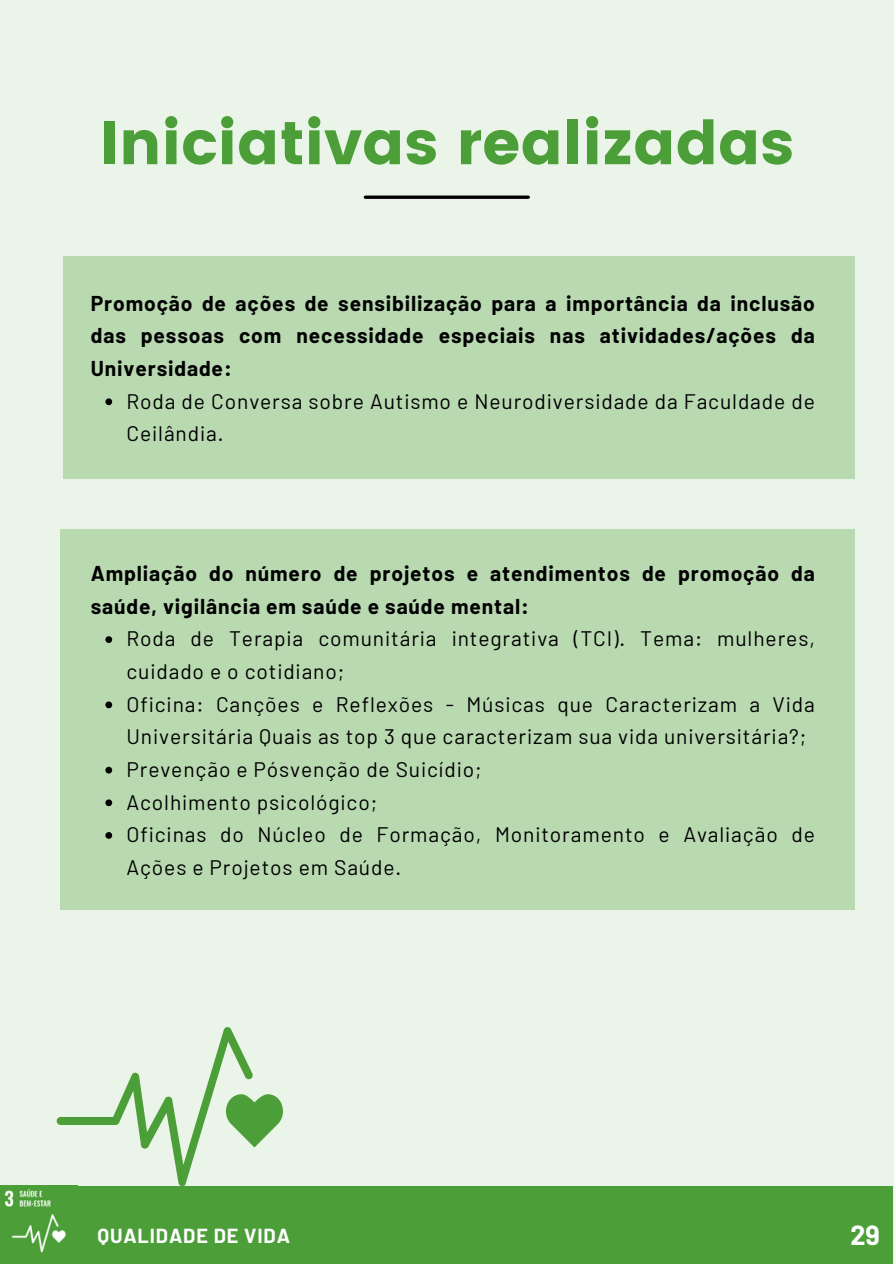
<style>
.page{position:relative;width:894px;height:1264px;background:#fff}
.page>*{position:absolute;margin:0;border:0;box-sizing:border-box;transform-origin:0 0}
.t1{font:60.75px "Poppins";color:#4c9f38}
.t2{font:700 27px "Barlow";color:#fffffe}
.t3{font:21px/32.7px "Barlow";letter-spacing:.04em;color:#000}
.t4{font:700 21px/32.7px "Barlow";letter-spacing:.04em;color:#000}
.t5{font:700 19.8px "Barlow";letter-spacing:.045em;color:#fefefe}
</style>
<div class="page">
<div style="left:0;top:0;width:893px;height:1263px;background:#eaf4e8"></div>
<svg style="left:365px;top:195px;width:163px;height:4px"></svg>
<div style="left:0;top:1185px;width:892px;height:78px;background:#4c9f38"></div>
<div style="left:63px;top:256px;width:791px;height:223px;background:#b9d9b1"></div>
<img style="left:4px;top:1188px;width:62px;height:65px">
<svg style="left:57px;top:1027px;width:226px;height:159px"></svg>
<div style="left:60px;top:529px;width:794px;height:380px;background:#b9d9b1"></div>
<svg style="left:105px;top:636px;width:7px;height:7px"></svg>
<svg style="left:105px;top:701px;width:7px;height:7px"></svg>
<svg style="left:105px;top:766px;width:7px;height:7px"></svg>
<svg style="left:105px;top:799px;width:7px;height:7px"></svg>
<svg style="left:105px;top:832px;width:7px;height:6px"></svg>
<svg style="left:105px;top:398px;width:7px;height:7px"></svg>
<p class="t1" style="left:99px;top:108px;width:695px">Iniciativas realizadas</p>
<p class="t4" style="left:91px;top:286px;width:725px;text-align:justify">Promoção de ações de sensibilização para a importância da inclusão das pessoas com necessidade especiais nas atividades/ações da Universidade:</p>
<p class="t3" style="left:126px;top:384px;width:689px">Roda de Conversa sobre Autismo e Neurodiversidade da Faculdade de<br>Ceilândia.</p>
<h3 class="t4" style="left:91px;top:556px;width:725px">Ampliação do número de projetos e atendimentos de promoção da saúde, vigilância em saúde e saúde mental:</h3>
<p class="t3" style="left:126px;top:621px;width:689px">Roda de Terapia comunitária integrativa (TCI). Tema: mulheres, cuidado e o cotidiano;</p>
<h3 class="t3" style="left:126px;top:687px;width:689px">Oficina: Canções e Reflexões - Músicas que Caracterizam a Vida<br>Universitária Quais as top 3 que caracterizam sua vida universitária?;</h3>
<p class="t3" style="left:126px;top:752px;width:356px">Prevenção e Pósvenção de Suicídio;</p>
<p class="t3" style="left:126px;top:784px;width:252px">Acolhimento psicológico;</p>
<p class="t3" style="left:126px;top:817px;width:689px">Oficinas do Núcleo de Formação, Monitoramento e Avaliação de<br>Ações e Projetos em Saúde.</p>
<p class="t5" style="left:97px;top:1223px;width:194px">QUALIDADE DE VIDA</p>
<p class="t2" style="left:850px;top:1217px;width:31px">29</p>
</div>
